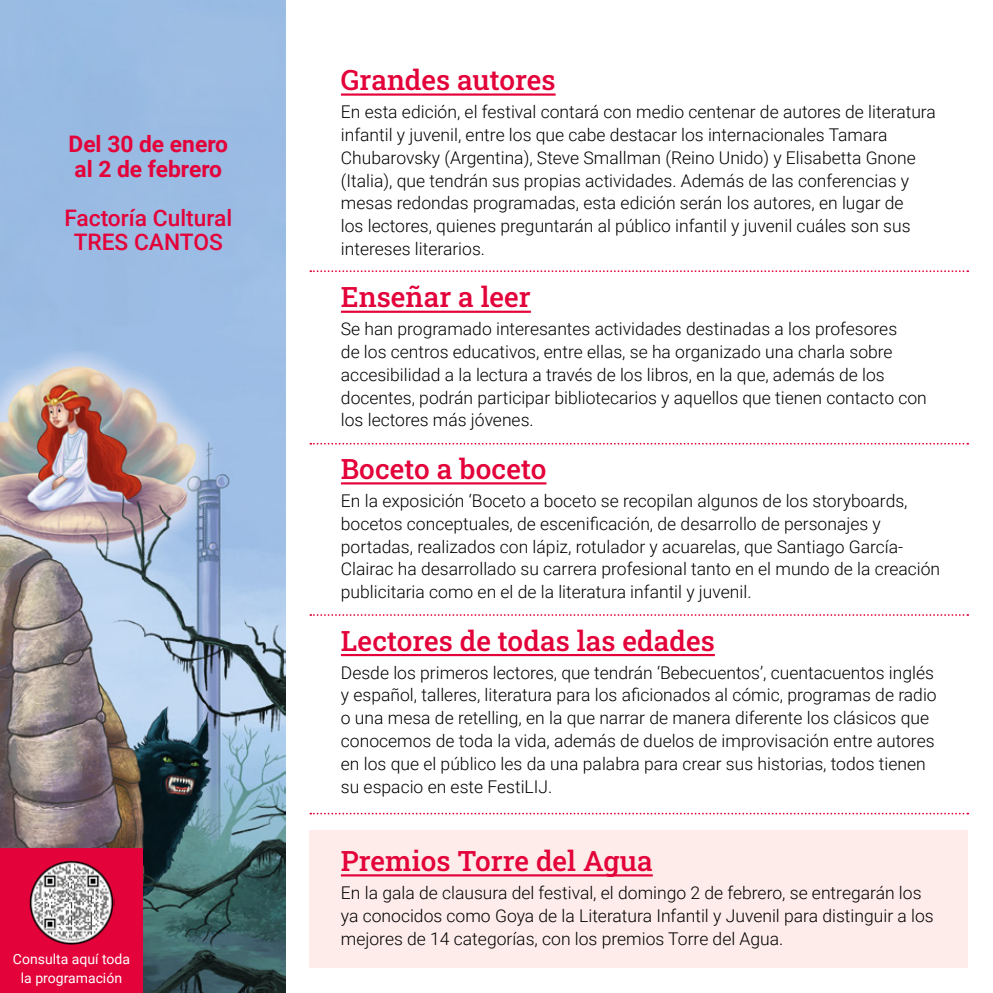
<style>
.page{position:relative;width:993px;height:993px;background:#fff}
.page>*{position:absolute;margin:0;border:0;box-sizing:border-box;transform-origin:0 0}
.t1{font:500 28px "Roboto Slab";color:#e30239}
.t2{font:500 22.75px/24.5px "Roboto";color:#e30239;text-align:center}
.t3{font:700 22.75px/24.5px "Roboto";color:#e30239}
.t4{font:300 17.5px/22.8px "Roboto";color:#000}
.t5{font:14px/18.2px "Roboto";color:#fff;text-align:center}
</style>
<div class="page">
<div style="left:309px;top:830px;width:658px;height:137px;background:#fdece9"></div>
<img style="left:0;top:0;width:285px;height:992px">
<hr style="left:341px;top:93px;width:214px;height:3px;background:#e30239">
<hr style="left:341px;top:310px;width:189px;height:3px;background:#e30239">
<hr style="left:341px;top:482px;width:205px;height:2px;background:#e30239">
<hr style="left:341px;top:653px;width:373px;height:3px;background:#e30239">
<hr style="left:341px;top:874px;width:311px;height:2px;background:#e30239">
<div style="left:0;top:848px;width:143px;height:144px;background:#e30239"></div>
<svg style="left:310px;top:270px;width:657px;height:2px"></svg>
<svg style="left:310px;top:442px;width:657px;height:2px"></svg>
<svg style="left:310px;top:614px;width:657px;height:1px"></svg>
<svg style="left:310px;top:812px;width:657px;height:2px"></svg>
<img style="left:29px;top:860px;width:86px;height:85px">
<h2 class="t3" style="left:68px;top:131px;width:161px">Del 30 de enero al 2 de febrero</h2>
<h2 class="t2" style="left:64px;top:204px;width:169px">Factoría Cultural<br>TRES CANTOS</h2>
<p class="t5" style="left:13px;top:949px;width:118px">Consulta aquí toda la programación</p>
<h1 class="t1" style="left:341px;top:61px;width:216px">Grandes autores</h1>
<p class="t4" style="left:341px;top:100px;width:596px">En esta edición, el festival contará con medio centenar de autores de literatura infantil y juvenil, entre los que cabe destacar los internacionales Tamara Chubarovsky (Argentina), Steve Smallman (Reino Unido) y Elisabetta Gnone (Italia), que tendrán sus propias actividades. Además de las conferencias y mesas redondas programadas, esta edición serán los autores, en lugar de<br>los lectores, quienes preguntarán al público infantil y juvenil cuáles son sus intereses literarios.</p>
<h1 class="t1" style="left:341px;top:278px;width:191px">Enseñar a leer</h1>
<p class="t4" style="left:341px;top:317px;width:587px">Se han programado interesantes actividades destinadas a los profesores<br>de los centros educativos, entre ellas, se ha organizado una charla sobre accesibilidad a la lectura a través de los libros, en la que, además de los docentes, podrán participar bibliotecarios y aquellos que tienen contacto con los lectores más jóvenes.</p>
<h1 class="t1" style="left:341px;top:449px;width:207px">Boceto a boceto</h1>
<p class="t4" style="left:341px;top:488px;width:600px">En la exposición ‘Boceto a boceto se recopilan algunos de los storyboards, bocetos conceptuales, de escenificación, de desarrollo de personajes y portadas, realizados con lápiz, rotulador y acuarelas, que Santiago García-Clairac ha desarrollado su carrera profesional tanto en el mundo de la creación publicitaria como en el de la literatura infantil y juvenil.</p>
<h1 class="t1" style="left:341px;top:621px;width:375px">Lectores de todas las edades</h1>
<p class="t4" style="left:341px;top:660px;width:597px">Desde los primeros lectores, que tendrán ‘Bebecuentos’, cuentacuentos inglés y español, talleres, literatura para los aficionados al cómic, programas de radio o una mesa de retelling, en la que narrar de manera diferente los clásicos que conocemos de toda la vida, además de duelos de improvisación entre autores en los que el público les da una palabra para crear sus historias, todos tienen su espacio en este FestiLIJ.</p>
<h1 class="t1" style="left:341px;top:841px;width:313px">Premios Torre del Agua</h1>
<p class="t4" style="left:341px;top:880px;width:594px">En la gala de clausura del festival, el domingo 2 de febrero, se entregarán los ya conocidos como Goya de la Literatura Infantil y Juvenil para distinguir a los mejores de 14 categorías, con los premios Torre del Agua.</p>
</div>
